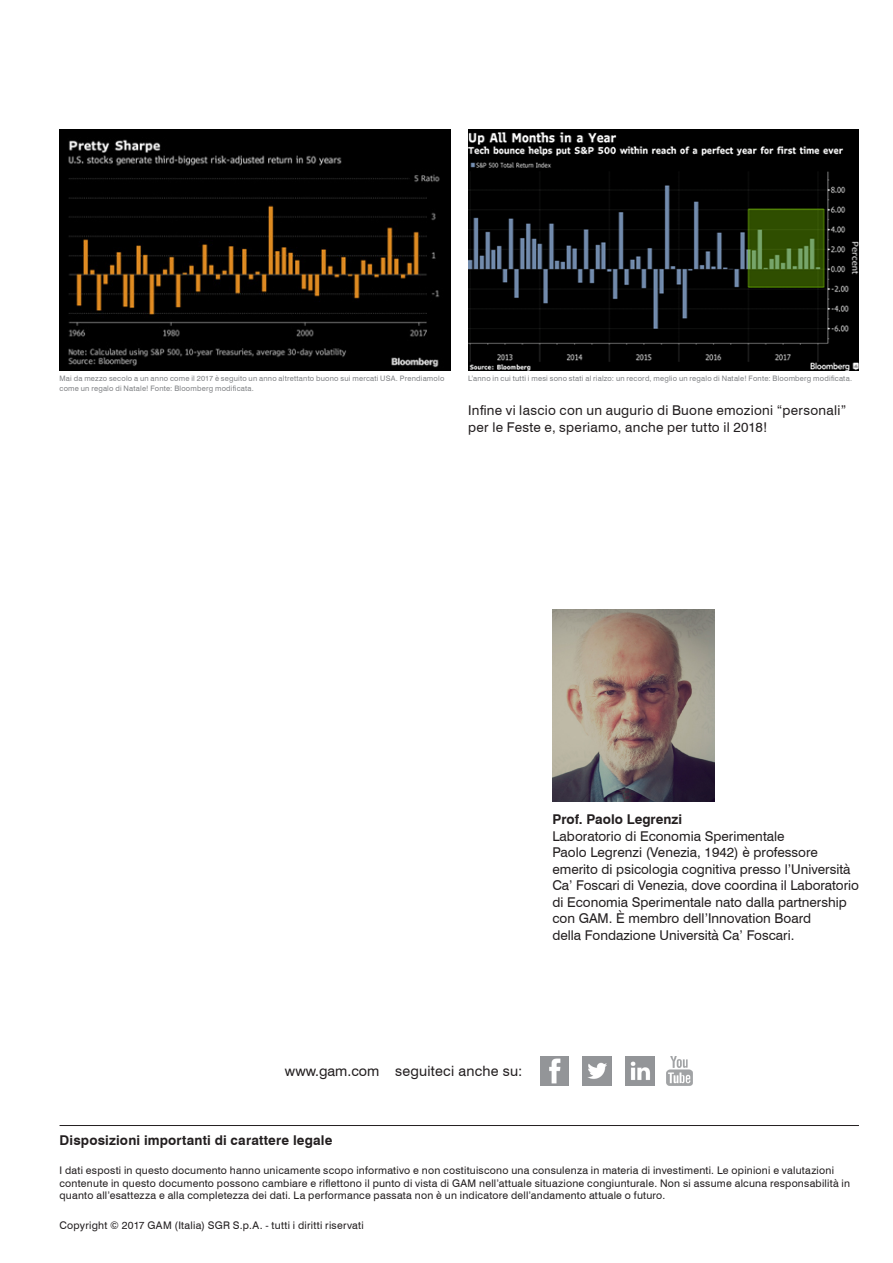
<style>
.page{position:relative;width:893px;height:1263px;background:#fff}
.page>*{position:absolute;margin:0;border:0;box-sizing:border-box;transform-origin:0 0}
.t1{font:14.25px "Swiss 721 BT";letter-spacing:.015em;color:#231f20}
.Footnotes_-_5pt___6{font:13.5px/16.5px "Swiss 721 BT";color:#231f20}
.Footnotes_-_5pt___6-2{font:13.5px/17px "Swiss 721 BT";letter-spacing:.025em;color:#231f20}
._9pt___4mm___2mm_par{font:700 13.5px "Swiss 721 BT";letter-spacing:.01em;color:#231f20}
.t2{font:10.5px/12.6px "Swiss 721 BT";letter-spacing:.02em;color:#231f20}
.Footnotes_-_5pt___6-3{font:7.5px/9.8px "Swiss 721 BT";letter-spacing:.025em;color:#808285}
</style>
<div class="page">
<img style="left:583px;top:1057px;width:28px;height:28px">
<img style="left:540px;top:1057px;width:28px;height:28px">
<img style="left:626px;top:1057px;width:28px;height:28px">
<hr style="left:60px;top:1125px;width:799px;height:1px;background:#231f20">
<img style="left:666px;top:1057px;width:27px;height:28px">
<img style="left:552px;top:610px;width:163px;height:191px">
<img style="left:60px;top:130px;width:390px;height:241px">
<img style="left:468px;top:130px;width:391px;height:241px">
<p class="Footnotes_-_5pt___6-3" style="left:60px;top:374px;width:386px">Mai da mezzo secolo a un anno come il 2017 è seguito un anno altrettanto buono sui mercati USA. Prendiamolo come un regalo di Natale! Fonte: Bloomberg modificata.</p>
<p class="Footnotes_-_5pt___6-3" style="left:468px;top:374px;width:385px">L’anno in cui tutti i mesi sono stati al rialzo: un record, meglio un regalo di Natale! Fonte: Bloomberg modificata.</p>
<p class="Footnotes_-_5pt___6-2" style="left:468px;top:402px;width:380px">Infine vi lascio con un augurio di Buone emozioni “personali” per le Feste e, speriamo, anche per tutto il 2018!</p>
<p class="_9pt___4mm___2mm_par" style="left:552px;top:811px;width:131px">Prof. Paolo Legrenzi</p>
<p class="Footnotes_-_5pt___6" style="left:552px;top:827px;width:234px">Laboratorio di Economia Sperimentale</p>
<p class="Footnotes_-_5pt___6" style="left:552px;top:844px;width:308px">Paolo Legrenzi (Venezia, 1942) è professore emerito di psicologia cognitiva presso l’Università Ca’ Foscari di Venezia, dove coordina il Laboratorio di Economia Sperimentale nato dalla partnership con GAM. È membro dell’Innovation Board<br>della Fondazione Università Ca’ Foscari.</p>
<p class="t1" style="left:285px;top:1062px;width:239px">www.gam.com seguiteci anche su:</p>
<p class="_9pt___4mm___2mm_par" style="left:60px;top:1131px;width:274px">Disposizioni importanti di carattere legale</p>
<p class="t2" style="left:60px;top:1164px;width:792px">I dati esposti in questo documento hanno unicamente scopo informativo e non costituiscono una consulenza in materia di investimenti. Le opinioni e valutazioni contenute in questo documento possono cambiare e riflettono il punto di vista di GAM nell’attuale situazione congiunturale. Non si assume alcuna responsabilità in quanto all’esattezza e alla completezza dei dati. La performance passata non è un indicatore dell’andamento attuale o futuro.</p>
<p class="t2" style="left:60px;top:1219px;width:306px">Copyright © 2017 GAM (Italia) SGR S.p.A. - tutti i diritti riservati</p>
</div>
